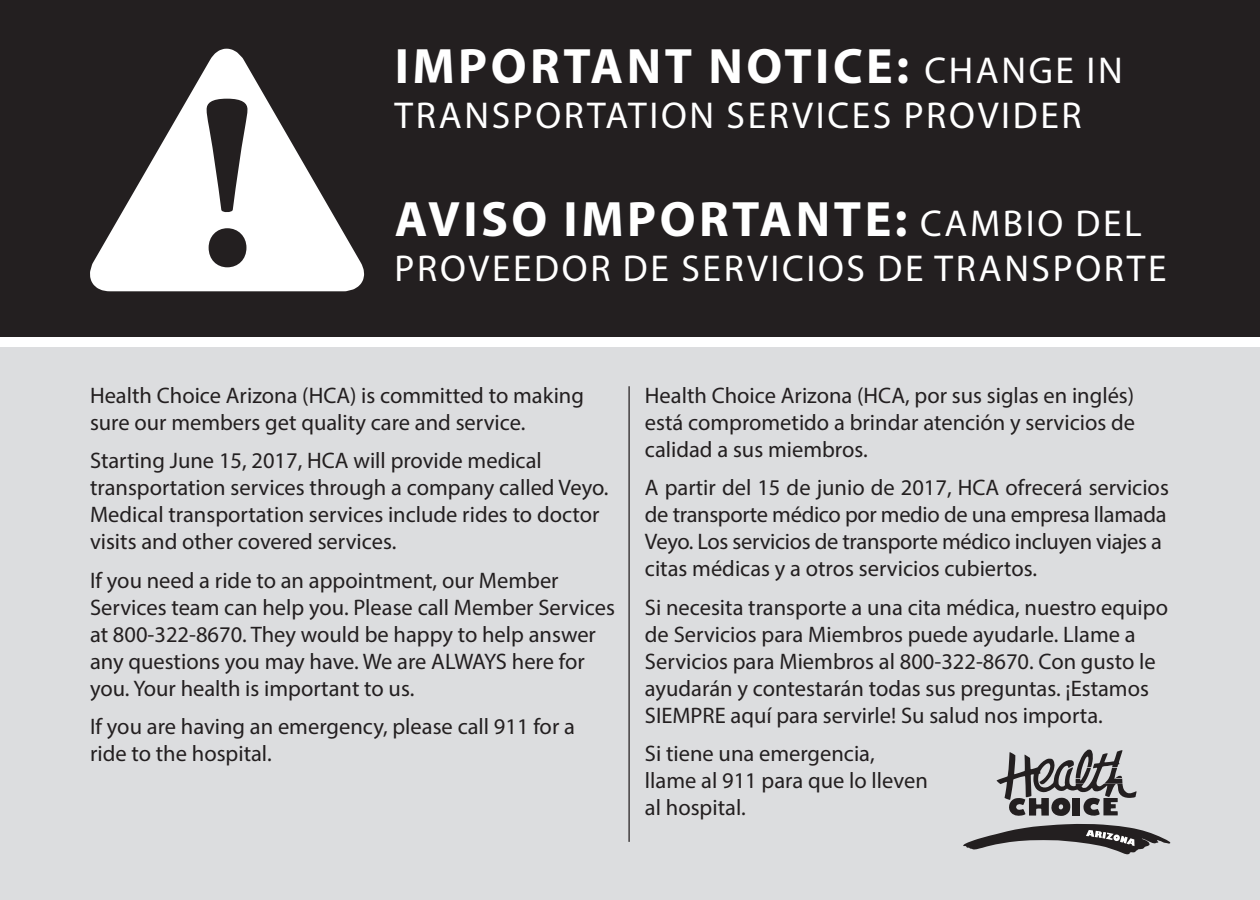
<style>
.page{position:relative;width:1260px;height:900px;background:#fff}
.page>*{position:absolute;margin:0;border:0;box-sizing:border-box;transform-origin:0 0}
.t1{font:700 50px "Myriad Pro";letter-spacing:.07em;color:#fff}
.t2{font:37.5px "Myriad Pro";letter-spacing:.07em;color:#fff}
.t3{font:22.5px/27px "Myriad Pro";color:#231f20}
.s1{font-weight:400;font-size:37.5px}
</style>
<div class="page">
<div style="left:0;top:348px;width:1260px;height:552px;background:#dcdddf"></div>
<div style="left:0;top:0;width:1260px;height:337px;background:#231f20"></div>
<svg style="left:90px;top:48px;width:275px;height:244px"></svg>
<svg style="left:207px;top:99px;width:40px;height:168px"></svg>
<svg style="left:996px;top:750px;width:141px;height:66px"></svg>
<div style="left:1073px;top:798px;width:7px;height:18px;background:#231f20"></div>
<svg style="left:963px;top:824px;width:207px;height:30px"></svg>
<hr style="left:628px;top:386px;width:2px;height:456px;background:#231f20">
<p class="t1" style="left:395px;top:33px;width:730px">IMPORTANT NOTICE: <span class="s1">CHANGE IN</span></p>
<p class="t2" style="left:395px;top:92px;width:689px">TRANSPORTATION SERVICES PROVIDER</p>
<p class="t1" style="left:395px;top:186px;width:749px">AVISO IMPORTANTE: <span class="s1">CAMBIO DEL</span></p>
<p class="t2" style="left:395px;top:245px;width:774px">PROVEEDOR DE SERVICIOS DE TRANSPORTE</p>
<p class="t3" style="left:90px;top:382px;width:496px">Health Choice Arizona (HCA) is committed to making sure our members get quality care and service.</p>
<p class="t3" style="left:90px;top:447px;width:520px">Starting June 15, 2017, HCA will provide medical transportation services through a company called Veyo.<br>Medical transportation services include rides to doctor visits and other covered services.</p>
<p class="t3" style="left:90px;top:566px;width:527px">If you need a ride to an appointment, our Member Services team can help you. Please call Member Services at 800-322-8670. They would be happy to help answer any questions you may have. We are ALWAYS here for you. Your health is important to us.</p>
<p class="t3" style="left:90px;top:712px;width:486px">If you are having an emergency, please call 911 for a ride to the hospital.</p>
<p class="t3" style="left:645px;top:382px;width:492px;text-align:justify">Health Choice Arizona (HCA, por sus siglas en inglés) está comprometido a brindar atención y servicios de calidad a sus miembros.</p>
<p class="t3" style="left:645px;top:474px;width:525px">A partir del 15 de junio de 2017, HCA ofrecerá servicios de transporte médico por medio de una empresa llamada Veyo. Los servicios de transporte médico incluyen viajes a citas médicas y a otros servicios cubiertos.</p>
<p class="t3" style="left:645px;top:593px;width:525px">Si necesita transporte a una cita médica, nuestro equipo de Servicios para Miembros puede ayudarle. Llame a Servicios para Miembros al 800-322-8670. Con gusto le ayudarán y contestarán todas sus preguntas. ¡Estamos SIEMPRE aquí para servirle! Su salud nos importa.</p>
<p class="t3" style="left:645px;top:739px;width:284px">Si tiene una emergencia, llame al 911 para que lo lleven al hospital.</p>
</div>
